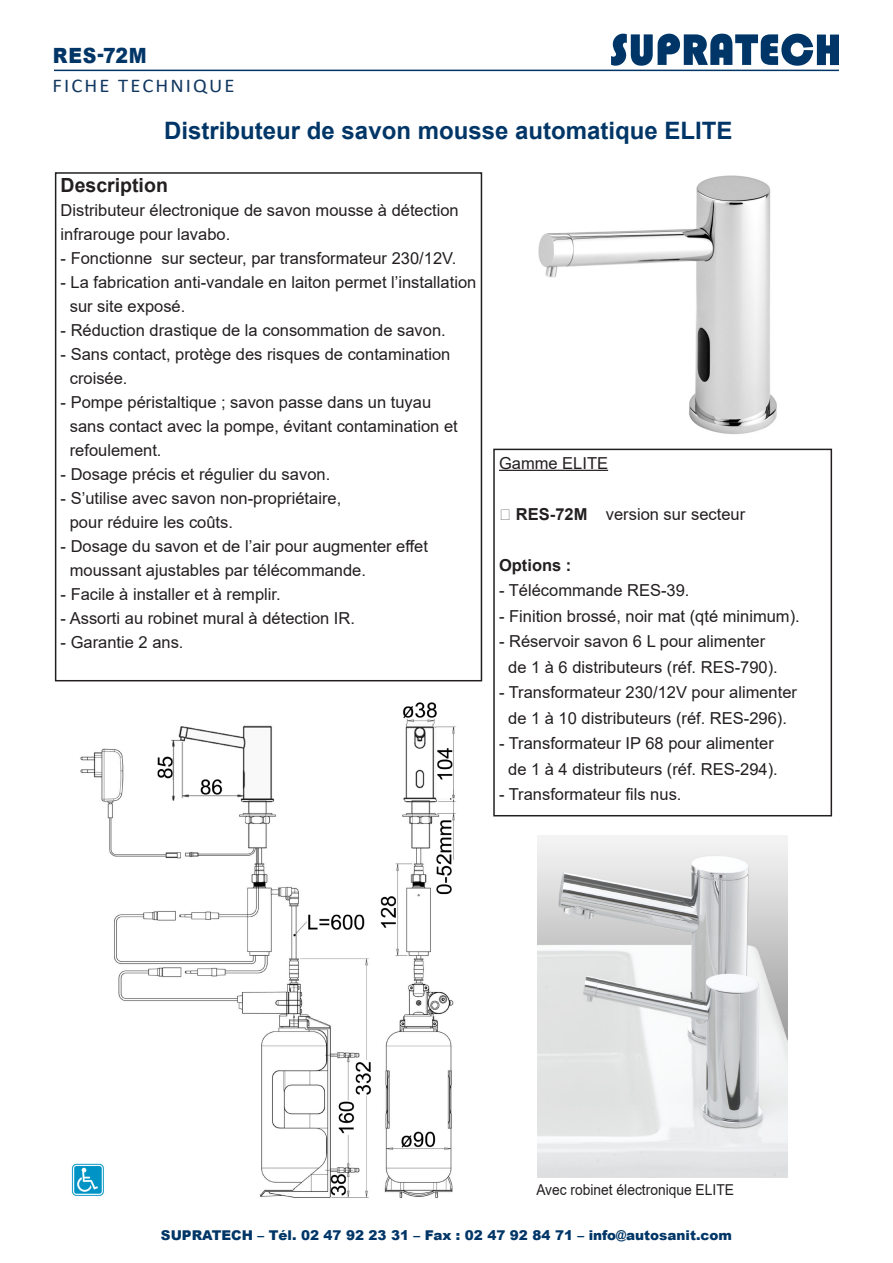
<style>
.page{position:relative;width:893px;height:1263px;background:#fff}
.page>*{position:absolute;margin:0;border:0;box-sizing:border-box;transform-origin:0 0}
.t1{font:700 24px "Arial";color:#003667}
.t2{font:900 21px "Arial";letter-spacing:.035em;color:#003667;scale:.9 1}
.t3{font:19.5px "Calibri";letter-spacing:.1em;color:#113861;scale:1.06 1}
.t4{font:700 19.5px "Arial";color:#231f20}
.t5{font:16.5px/24px "Arial";color:#231f20}
.t6{font:700 16.5px "Arial";color:#231f20}
.t7{font:15px "Arial";color:#231f20;scale:.92 1}
.t8{font:900 13.5px "Arial";color:#003667}
.s1{font-weight:700}
</style>
<div class="page">
<svg style="left:611px;top:34px;width:228px;height:32px"></svg>
<hr style="left:54px;top:70px;width:785px;height:1px;background:#003667">
<hr style="left:499px;top:470px;width:109px;height:1px;background:#231f20">
<div style="left:493px;top:449px;width:339px;height:367px;border:2px solid #231f20"></div>
<div style="left:55px;top:172px;width:427px;height:509px;border:2px solid #231f20"></div>
<img style="left:538px;top:175px;width:239px;height:259px">
<img style="left:80px;top:702px;width:376px;height:497px">
<img style="left:538px;top:836px;width:250px;height:342px">
<img style="left:71px;top:1161px;width:35px;height:36px">
<p class="t2" style="left:53px;top:40px;width:106px">RES-72M</p>
<p class="t3" style="left:53px;top:72px;width:173px">FICHE TECHNIQUE</p>
<p class="t1" style="left:164px;top:113px;width:570px">Distributeur de savon mousse automatique ELITE</p>
<p class="t4" style="left:61px;top:172px;width:109px">Description</p>
<p class="t5" style="left:61px;top:198px;width:400px">Distributeur électronique de savon mousse à détection infrarouge pour lavabo.</p>
<p class="t5" style="left:61px;top:246px;width:397px">- Fonctionne sur secteur, par transformateur 230/12V.</p>
<p class="t5" style="left:61px;top:270px;width:417px">- La fabrication anti-vandale en laiton permet l’installation</p>
<p class="t5" style="left:70px;top:294px;width:117px">sur site exposé.</p>
<p class="t5" style="left:61px;top:318px;width:387px">- Réduction drastique de la consommation de savon.</p>
<p class="t5" style="left:61px;top:342px;width:391px">- Sans contact, protège des risques de contamination</p>
<p class="t5" style="left:70px;top:366px;width:59px">croisée.</p>
<p class="t5" style="left:61px;top:390px;width:372px">- Pompe péristaltique ; savon passe dans un tuyau</p>
<p class="t5" style="left:70px;top:414px;width:389px">sans contact avec la pompe, évitant contamination et</p>
<p class="t5" style="left:70px;top:438px;width:93px">refoulement.</p>
<p class="t5" style="left:61px;top:462px;width:271px">- Dosage précis et régulier du savon.</p>
<p class="t5" style="left:61px;top:486px;width:282px">- S’utilise avec savon non-propriétaire,</p>
<p class="t5" style="left:70px;top:510px;width:165px">pour réduire les coûts.</p>
<p class="t5" style="left:61px;top:534px;width:369px">- Dosage du savon et de l’air pour augmenter effet</p>
<p class="t5" style="left:70px;top:558px;width:298px">moussant ajustables par télécommande.</p>
<p class="t5" style="left:61px;top:582px;width:222px">- Facile à installer et à remplir.</p>
<p class="t5" style="left:61px;top:606px;width:296px">- Assorti au robinet mural à détection IR.</p>
<p class="t5" style="left:61px;top:630px;width:124px">- Garantie 2 ans.</p>
<p class="t5" style="left:499px;top:451px;width:111px">Gamme ELITE</p>
<p class="t5" style="left:516px;top:502px;width:231px"><span class="s1">RES-72M</span> version sur secteur</p>
<p class="t6" style="left:499px;top:553px;width:74px">Options :</p>
<p class="t5" style="left:499px;top:578px;width:192px">- Télécommande RES-39.</p>
<p class="t5" style="left:499px;top:604px;width:302px">- Finition brossé, noir mat (qté minimum).</p>
<p class="t5" style="left:499px;top:629px;width:268px">- Réservoir savon 6 L pour alimenter</p>
<p class="t5" style="left:508px;top:655px;width:271px">de 1 à 6 distributeurs (réf. RES-790).</p>
<p class="t5" style="left:499px;top:680px;width:300px">- Transformateur 230/12V pour alimenter</p>
<p class="t5" style="left:508px;top:706px;width:280px">de 1 à 10 distributeurs (réf. RES-296).</p>
<p class="t5" style="left:499px;top:731px;width:276px">- Transformateur IP 68 pour alimenter</p>
<p class="t5" style="left:508px;top:757px;width:271px">de 1 à 4 distributeurs (réf. RES-294).</p>
<p class="t5" style="left:499px;top:782px;width:184px">- Transformateur fils nus.</p>
<p class="t7" style="left:536px;top:1179px;width:216px">Avec robinet électronique ELITE</p>
<p class="t8" style="left:161px;top:1225px;width:572px">SUPRATECH – Tél. 02 47 92 23 31 – Fax : 02 47 92 84 71 – info@autosanit.com</p>
</div>
